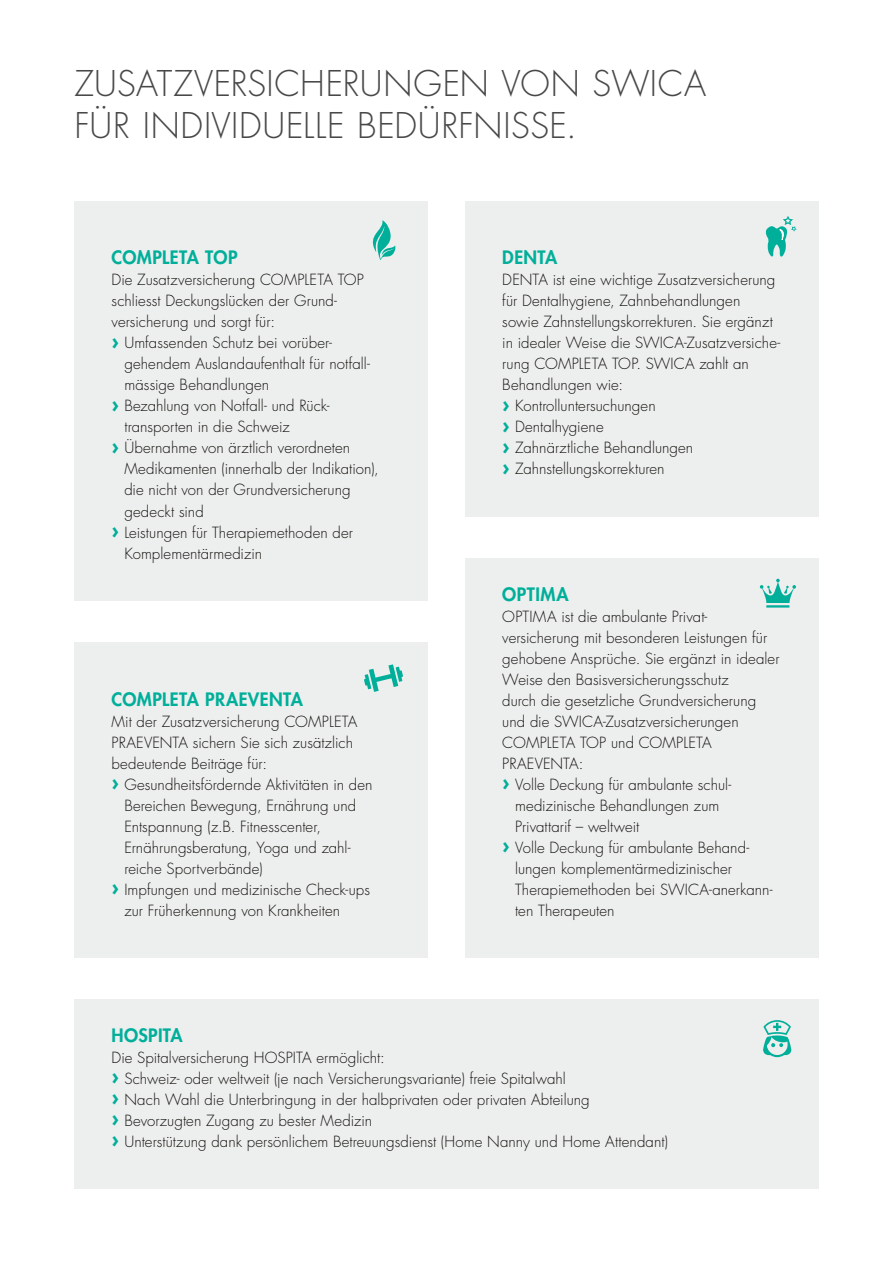
<style>
.page{position:relative;width:893px;height:1263px;background:#fff}
.page>*{position:absolute;margin:0;border:0;box-sizing:border-box;transform-origin:0 0}
.t1{font:300 34.5px/42px "Futura Std";letter-spacing:.015em;color:#474847}
.t2{font:800 18px "Futura Std";letter-spacing:.02em;color:#00af9a}
.t3{font:300 15px/21px "Futura Std";color:#12120d}
.s1{font-weight:700;font-size:21px;color:#00af9a}
</style>
<div class="page">
<div style="left:74px;top:201px;width:354px;height:399px;background:#edeeee"></div>
<div style="left:465px;top:201px;width:354px;height:315px;background:#edeeee"></div>
<div style="left:465px;top:558px;width:354px;height:399px;background:#edeeee"></div>
<div style="left:74px;top:999px;width:745px;height:189px;background:#edeeee"></div>
<div style="left:74px;top:642px;width:354px;height:315px;background:#edeeee"></div>
<svg style="left:373px;top:220px;width:22px;height:40px"></svg>
<svg style="left:364px;top:664px;width:39px;height:28px"></svg>
<svg style="left:766px;top:216px;width:31px;height:41px"></svg>
<svg style="left:760px;top:579px;width:36px;height:24px"></svg>
<hr style="left:766px;top:605px;width:23px;height:3px;background:#00af9a">
<svg style="left:763px;top:1020px;width:28px;height:37px"></svg>
<h1 class="t1" style="left:74px;top:64px;width:633px">ZUSATZVERSICHERUNGEN VON SWICA<br>FÜR INDIVIDUELLE BEDÜRFNISSE.</h1>
<p class="t2" style="left:112px;top:246px;width:127px">COMPLETA TOP</p>
<p class="t3" style="left:112px;top:270px;width:254px">Die Zusatzversicherung COMPLETA TOP schliesst Deckungslücken der Grund&shy;versicherung und sorgt für:<br><span class="s1">›</span> Umfassenden Schutz bei vorüber-</p>
<p class="t3" style="left:124px;top:354px;width:247px">gehendem Auslandaufenthalt für notfall-</p>
<p class="t3" style="left:124px;top:375px;width:146px">mässige Behandlungen</p>
<p class="t3" style="left:112px;top:396px;width:220px"><span class="s1">›</span> Bezahlung von Notfall- und Rück-</p>
<p class="t3" style="left:124px;top:417px;width:167px">transporten in die Schweiz</p>
<p class="t3" style="left:112px;top:438px;width:240px"><span class="s1">›</span> Übernahme von ärztlich verordneten</p>
<p class="t3" style="left:124px;top:459px;width:256px">Medikamenten (innerhalb der Indikation),</p>
<p class="t3" style="left:124px;top:480px;width:228px">die nicht von der Grundversicherung</p>
<p class="t3" style="left:124px;top:501px;width:81px">gedeckt sind</p>
<p class="t3" style="left:112px;top:522px;width:243px"><span class="s1">›</span> Leistungen für Therapiemethoden der</p>
<p class="t3" style="left:124px;top:543px;width:139px">Komplementärmedizin</p>
<p class="t2" style="left:112px;top:687px;width:193px">COMPLETA PRAEVENTA</p>
<p class="t3" style="left:112px;top:711px;width:247px">Mit der Zusatzversicherung COMPLETA</p>
<p class="t3" style="left:112px;top:732px;width:243px">PRAEVENTA sichern Sie sich zusätzlich</p>
<p class="t3" style="left:112px;top:753px;width:157px">bedeutende Beiträge für:</p>
<p class="t3" style="left:112px;top:774px;width:262px"><span class="s1">›</span> Gesundheitsfördernde Aktivitäten in den</p>
<p class="t3" style="left:124px;top:795px;width:233px">Bereichen Bewegung, Ernährung und</p>
<p class="t3" style="left:124px;top:816px;width:198px">Entspannung (z.B. Fitnesscenter,</p>
<p class="t3" style="left:124px;top:837px;width:228px">Ernährungsberatung, Yoga und zahl-</p>
<p class="t3" style="left:124px;top:858px;width:140px">reiche Sportverbände)</p>
<p class="t3" style="left:112px;top:879px;width:260px"><span class="s1">›</span> Impfungen und medizinische Check-ups</p>
<p class="t3" style="left:124px;top:900px;width:217px">zur Früherkennung von Krankheiten</p>
<p class="t2" style="left:502px;top:246px;width:57px">DENTA</p>
<p class="t3" style="left:502px;top:270px;width:280px">DENTA ist eine wichtige Zusatzversicherung für Dentalhygiene, Zahnbehandlungen sowie Zahnstellungskorrekturen. Sie ergänzt in idealer Weise die SWICA-Zusatzversiche&shy;rung COMPLETA TOP. SWICA zahlt an Behandlungen wie:<br><span class="s1">›</span> Kontrolluntersuchungen<br><span class="s1">›</span> Dentalhygiene<br><span class="s1">›</span> Zahnärztliche Behandlungen<br><span class="s1">›</span> Zahnstellungskorrekturen</p>
<p class="t2" style="left:502px;top:582px;width:68px">OPTIMA</p>
<p class="t3" style="left:502px;top:606px;width:207px">OPTIMA ist die ambulante Privat-</p>
<p class="t3" style="left:502px;top:627px;width:266px">versicherung mit besonderen Leistungen für</p>
<p class="t3" style="left:502px;top:648px;width:279px">gehobene Ansprüche. Sie ergänzt in idealer</p>
<p class="t3" style="left:502px;top:669px;width:228px">Weise den Basisversicherungsschutz</p>
<p class="t3" style="left:502px;top:690px;width:255px">durch die gesetzliche Grundversicherung</p>
<p class="t3" style="left:502px;top:711px;width:238px">und die SWICA-Zusatzversicherungen</p>
<p class="t3" style="left:502px;top:732px;width:211px">COMPLETA TOP und COMPLETA</p>
<p class="t3" style="left:502px;top:753px;width:83px">PRAEVENTA:</p>
<p class="t3" style="left:502px;top:774px;width:231px"><span class="s1">›</span> Volle Deckung für ambulante schul-</p>
<p class="t3" style="left:515px;top:795px;width:206px">medizinische Behandlungen zum</p>
<p class="t3" style="left:515px;top:816px;width:126px">Privattarif – weltweit</p>
<p class="t3" style="left:502px;top:837px;width:248px"><span class="s1">›</span> Volle Deckung für ambulante Behand-</p>
<p class="t3" style="left:515px;top:858px;width:219px">lungen komplementärmedizinischer</p>
<p class="t3" style="left:515px;top:879px;width:259px">Therapiemethoden bei SWICA-anerkann-</p>
<p class="t3" style="left:515px;top:900px;width:101px">ten Therapeuten</p>
<p class="t2" style="left:112px;top:1023px;width:73px">HOSPITA</p>
<p class="t3" style="left:112px;top:1047px;width:558px">Die Spitalversicherung HOSPITA ermöglicht:<br><span class="s1">›</span> Schweiz- oder weltweit (je nach Versicherungsvariante) freie Spitalwahl<br><span class="s1">›</span> Nach Wahl die Unterbringung in der halbprivaten oder privaten Abteilung<br><span class="s1">›</span> Bevorzugten Zugang zu bester Medizin<br><span class="s1">›</span> Unterstützung dank persönlichem Betreuungsdienst (Home Nanny und Home Attendant)</p>
</div>
